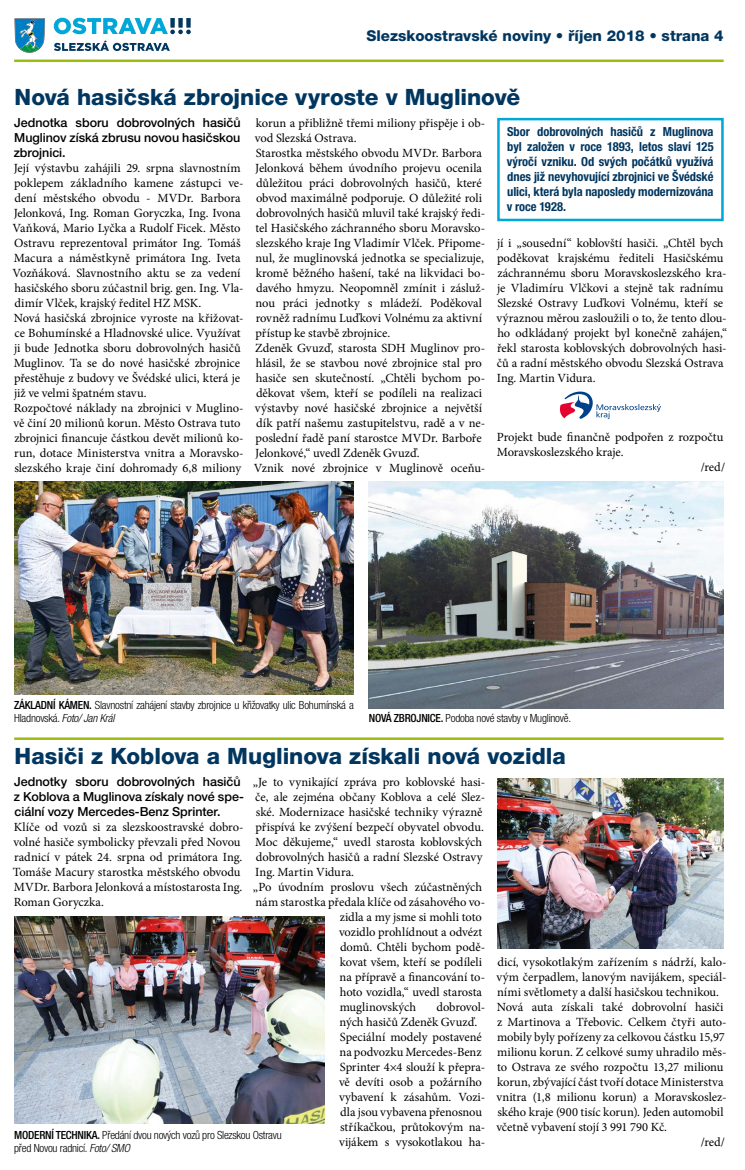
<style>
.page{position:relative;width:745px;height:1170px;background:#fff}
.page>*{position:absolute;margin:0;border:0;box-sizing:border-box;transform-origin:0 0}
.t1{font:800 22.5px "Helvetica Neue LT Pro";color:#00365f}
.t2{font:800 15px "Helvetica Neue LT Pro";color:#00365f}
.t3{font:12.5px/15px "Minion Pro";letter-spacing:-.005em;color:#000}
.t4{font:700 condensed 12.5px/15px "Helvetica Neue LT Pro";letter-spacing:-.005em;color:#00365f;text-align:justify}
.t5{font:500 12.5px/15px "Helvetica Neue LT Pro";letter-spacing:-.005em;color:#000;text-align:justify}
.t6{font:300 condensed 11.25px/13.5px "Helvetica Neue LT Pro";letter-spacing:-.02em;color:#000}
.s1{font-weight:500}
.s2{font-style:italic}
</style>
<div class="page">
<svg style="left:14px;top:18px;width:31px;height:35px"></svg>
<svg style="left:54px;top:18px;width:137px;height:16px"></svg>
<svg style="left:54px;top:40px;width:116px;height:11px"></svg>
<hr style="left:14px;top:60px;width:709px;height:2px;background:#a0bb0f">
<svg style="left:559px;top:391px;width:101px;height:28px"></svg>
<div style="left:497px;top:118px;width:226px;height:103px;border:2px solid #00a7d7"></div>
<img style="left:14px;top:481px;width:339px;height:213px">
<img style="left:369px;top:481px;width:354px;height:227px">
<img style="left:14px;top:916px;width:310px;height:207px">
<img style="left:497px;top:778px;width:226px;height:169px">
<hr style="left:14px;top:737px;width:709px;height:3px;background:#a0bb0f">
<p class="t2" style="left:366px;top:27px;width:358px">Slezskoostravské noviny • říjen 2018 • strana 4</p>
<h1 class="t1" style="left:15px;top:83px;width:507px">Nová hasičská zbrojnice vyroste v Muglinově</h1>
<p class="t5" style="left:14px;top:115px;width:228px">Jednotka sboru dobrovolných hasičů Muglinov získá zbrusu novou hasičskou zbrojnici.</p>
<p class="t3" style="left:12px;top:160px;width:232px">Její výstavbu zahájili 29. srpna slavnostním poklepem základního kamene zástupci ve&shy;dení městského obvodu - MVDr. Barbora Jelonková, Ing. Roman Goryczka, Ing. Ivona Vaňková, Mario Lyčka a Rudolf Ficek. Město Ostravu reprezentoval primátor Ing. Tomáš Macura a náměstkyně primátora Ing. Iveta Vozňáková. Slavnostního aktu se za vedení hasičského sboru zúčastnil brig. gen. Ing. Vla&shy;dimír Vlček, krajský ředitel HZ MSK.<br>Nová hasičská zbrojnice vyroste na křižovat&shy;ce Bohumínské a Hladnovské ulice. Využívat ji bude Jednotka sboru dobrovolných hasičů Muglinov. Ta se do nové hasičské zbrojnice přestěhuje z budovy ve Švédské ulici, která je již ve velmi špatném stavu.<br>Rozpočtové náklady na zbrojnici v Muglino&shy;vě činí 20 milionů korun. Město Ostrava tuto zbrojnici financuje částkou devět milionů ko&shy;run, dotace Ministerstva vnitra a Moravsko&shy;slezského kraje činí dohromady 6,8 miliony</p>
<p class="t3" style="left:254px;top:115px;width:232px">korun a přibližně třemi miliony přispěje i ob&shy;vod Slezská Ostrava.<br>Starostka městského obvodu MVDr. Barbora Jelonková během úvodního projevu ocenila důležitou práci dobrovolných hasičů, které obvod maximálně podporuje. O důležité roli dobrovolných hasičů mluvil také krajský ředi&shy;tel Hasičského záchranného sboru Moravsko&shy;slezského kraje Ing Vladimír Vlček. Připome&shy;nul, že muglinovská jednotka se specializuje, kromě běžného hašení, také na likvidaci bo&shy;davého hmyzu. Neopomněl zmínit i zásluž&shy;nou práci jednotky s mládeží. Poděkoval rovněž radnímu Luďkovi Volnému za aktivní přístup ke stavbě zbrojnice.<br>Zdeněk Gvuzď, starosta SDH Muglinov pro&shy;hlásil, že se stavbou nové zbrojnice stal pro hasiče sen skutečností. „Chtěli bychom po&shy;děkovat všem, kteří se podíleli na realizaci výstavby nové hasičské zbrojnice a největší dík patří našemu zastupitelstvu, radě a v ne&shy;poslední řadě paní starostce MVDr. Barboře Jelonkové,“ uvedl Zdeněk Gvuzď.<br>Vznik nové zbrojnice v Muglinově oceňu-</p>
<p class="t4" style="left:506px;top:124px;width:208px">Sbor dobrovolných hasičů z Muglinova byl založen v roce 1893, letos slaví 125 výročí vzniku. Od svých počátků využívá dnes již nevyhovující zbrojnici ve Švédské ulici, která byla naposledy modernizována v roce 1928.</p>
<p class="t3" style="left:496px;top:235px;width:232px">jí i „sousední“ koblovští hasiči. „Chtěl bych poděkovat krajskému řediteli Hasičskému záchrannému sboru Moravskoslezského kra&shy;je Vladimíru Vlčkovi a stejně tak radnímu Slezské Ostravy Luďkovi Volnému, kteří se výraznou měrou zasloužili o to, že tento dlou&shy;ho odkládaný projekt byl konečně zahájen,“ řekl starosta koblovských dobrovolných hasi&shy;čů a radní městského obvodu Slezská Ostrava Ing. Martin Vidura.</p>
<p class="t3" style="left:496px;top:429px;width:228px">Projekt bude finančně podpořen z rozpočtu</p>
<p class="t3" style="left:496px;top:444px;width:128px">Moravskoslezského kraje.</p>
<p class="t3" style="left:700px;top:459px;width:26px">/red/</p>
<p class="t6" style="left:14px;top:698px;width:341px"><span class="s1">ZÁKLADNÍ KÁMEN.</span> Slavnostní zahájení stavby zbrojnice u křižovatky ulic Bohumínská a<br>Hladnovská. <span class="s2">Foto/ Jan Král</span></p>
<p class="t6" style="left:369px;top:711px;width:203px"><span class="s1">NOVÁ ZBROJNICE.</span> Podoba nové stavby v Muglinově.</p>
<h1 class="t1" style="left:15px;top:742px;width:552px">Hasiči z Koblova a Muglinova získali nová vozidla</h1>
<p class="t5" style="left:14px;top:774px;width:232px;text-align:left">Jednotky sboru dobrovolných hasičů z Koblova a Muglinova získaly nové spe&shy;ciální vozy Mercedes-Benz Sprinter.</p>
<p class="t3" style="left:13px;top:819px;width:232px">Klíče od vozů si za slezskoostravské dobro&shy;volné hasiče symbolicky převzali před Novou radnicí v pátek 24. srpna od primátora Ing.<br>Tomáše Macury starostka městského obvodu MVDr. Barbora Jelonková a místostarosta Ing.<br>Roman Goryczka.</p>
<p class="t3" style="left:253px;top:774px;width:233px">„Je to vynikající zpráva pro koblovské hasi-</p>
<p class="t3" style="left:255px;top:789px;width:231px">če, ale zejména občany Koblova a celé Slez-</p>
<p class="t3" style="left:256px;top:804px;width:228px">ské. Modernizace hasičské techniky výrazně</p>
<p class="t3" style="left:255px;top:819px;width:230px">přispívá ke zvýšení bezpečí obyvatel obvodu.</p>
<p class="t3" style="left:255px;top:834px;width:228px">Moc děkujeme,“ uvedl starosta koblovských</p>
<p class="t3" style="left:256px;top:849px;width:228px">dobrovolných hasičů a radní Slezské Ostravy</p>
<p class="t3" style="left:255px;top:864px;width:100px">Ing. Martin Vidura.</p>
<p class="t3" style="left:253px;top:879px;width:230px">„Po úvodním proslovu všech zúčastněných</p>
<p class="t3" style="left:255px;top:894px;width:231px">nám starostka předala klíče od zásahového vo-</p>
<p class="t3" style="left:339px;top:909px;width:143px">zidla a my jsme si mohli toto</p>
<p class="t3" style="left:339px;top:924px;width:145px">vozidlo prohlídnout a odvézt</p>
<p class="t3" style="left:340px;top:939px;width:146px">domů. Chtěli bychom podě-</p>
<p class="t3" style="left:339px;top:954px;width:144px">kovat všem, kteří se podíleli</p>
<p class="t3" style="left:339px;top:969px;width:147px">na přípravě a financování to-</p>
<p class="t3" style="left:340px;top:984px;width:143px">hoto vozidla,“ uvedl starosta</p>
<p class="t3" style="left:339px;top:999px;width:78px">muglinovských</p>
<p class="t3" style="left:497px;top:954px;width:230px">dicí, vysokotlakým zařízením s nádrží, kalo-</p>
<p class="t3" style="left:496px;top:969px;width:231px">vým čerpadlem, lanovým navijákem, speciál-</p>
<p class="t3" style="left:496px;top:984px;width:223px">ními světlomety a další hasičskou technikou.</p>
<p class="t3" style="left:496px;top:999px;width:228px">Nová auta získali také dobrovolní hasiči</p>
<p class="t3" style="left:497px;top:1014px;width:231px">z Martinova a Třebovic. Celkem čtyři auto-</p>
<p class="t3" style="left:496px;top:1029px;width:229px">mobily byly pořízeny za celkovou částku 15,97</p>
<p class="t3" style="left:496px;top:1044px;width:231px">milionu korun. Z celkové sumy uhradilo měs-</p>
<p class="t3" style="left:496px;top:1059px;width:228px">to Ostrava ze svého rozpočtu 13,27 milionu</p>
<p class="t3" style="left:497px;top:1074px;width:228px">korun, zbývající část tvoří dotace Ministerstva</p>
<p class="t3" style="left:496px;top:1089px;width:231px">vnitra (1,8 milionu korun) a Moravskoslez-</p>
<p class="t3" style="left:497px;top:1104px;width:227px">ského kraje (900 tisíc korun). Jeden automobil</p>
<p class="t3" style="left:496px;top:1119px;width:172px">včetně vybavení stojí 3 991 790 Kč.</p>
<p class="t3" style="left:700px;top:1134px;width:26px">/red/</p>
<p class="t3" style="left:339px;top:999px;width:147px;text-indent:97px">dobrovol&shy;ných hasičů Zdeněk Gvuzď.<br>Speciální modely postavené na podvozku Mercedes-Benz<br>Sprinter 4×4 slouží k přepra&shy;vě devíti osob a požárního vybavení k zásahům. Vozi&shy;dla jsou vybavena přenosnou stříkačkou, průtokovým na&shy;vijákem s vysokotlakou ha-</p>
<p class="t6" style="left:14px;top:1127px;width:269px"><span class="s1">MODERNÍ TECHNIKA.</span> Předání dvou nových vozů pro Slezskou Ostravu před Novou radnicí. <span class="s2">Foto/ SMO</span></p>
</div>
